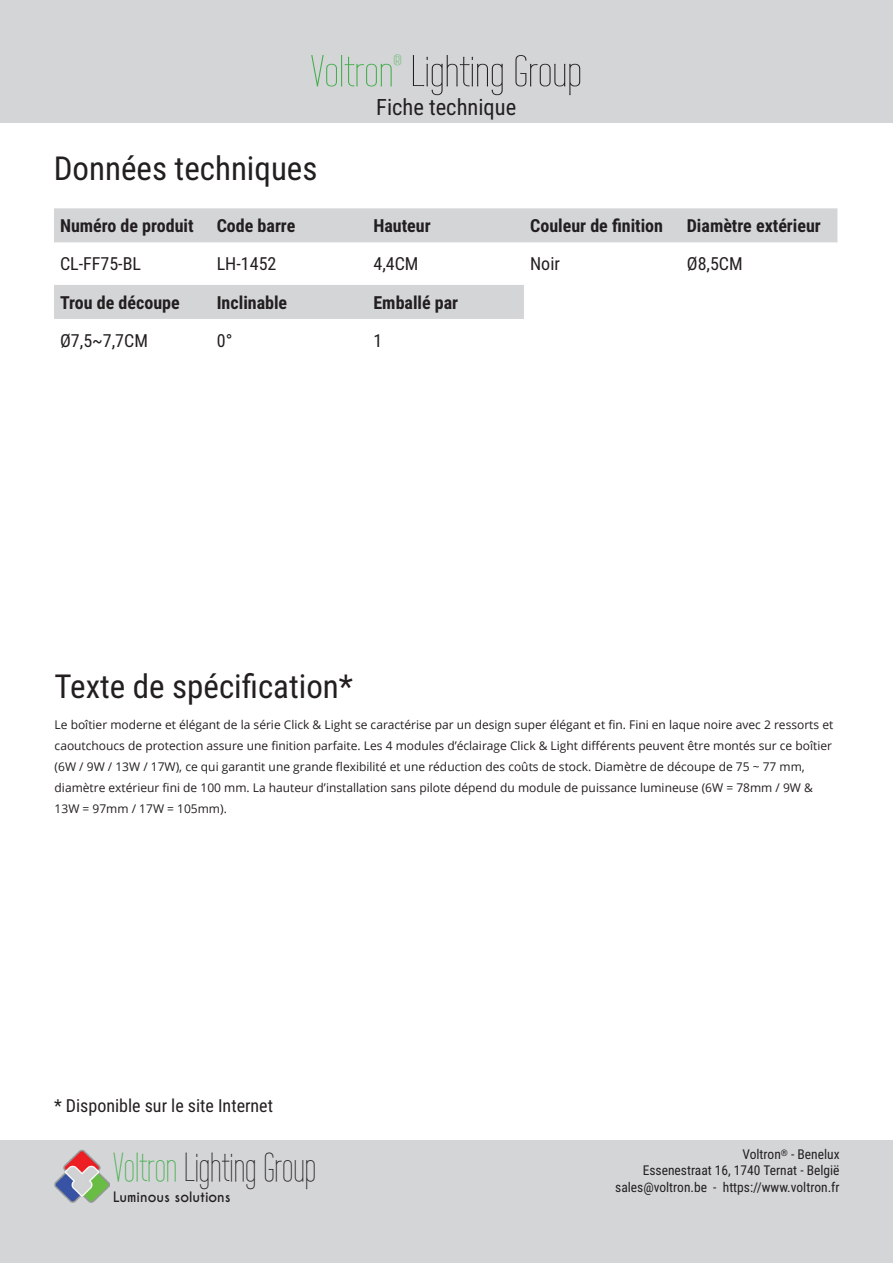
<style>
.page{position:relative;width:893px;height:1263px;background:#fff}
.page>*{position:absolute;margin:0;border:0;box-sizing:border-box;transform-origin:0 0}
.t1{font:43.5px "Wire One";color:#231f20;scale:1.2 1}
.t2{font:40.5px "Wire One";color:#231f20}
.t3{font:33px "Roboto Condensed";color:#231f20}
.t4{font:22.5px "Roboto Condensed";color:#231f20}
.t5{font:700 18px "Roboto Condensed";color:#231f20}
.t6{font:18px "Roboto Condensed";color:#231f20}
.t7{font:15px "Wire One";color:#40ae49;scale:1.2 1}
.t8{font:13.5px/16.5px "Roboto Condensed";color:#231f20;text-align:right}
.t9{font:700 13.5px "Caviar Dreams";color:#231f20}
.t10{font:12px/21px "Open Sans";color:#231f20}
.s1{color:#40ae49}
</style>
<div class="page">
<div style="left:0;top:1141px;width:893px;height:122px;background:#d4d5d7"></div>
<img style="left:55px;top:1150px;width:54px;height:53px">
<div style="left:0;top:0;width:893px;height:122px;background:#d4d5d7"></div>
<div style="left:54px;top:208px;width:783px;height:34px;background:#d4d5d7"></div>
<div style="left:54px;top:285px;width:470px;height:34px;background:#d4d5d7"></div>
<p class="t7" style="left:394px;top:52px;width:8px">®</p>
<h3 class="t4" style="left:376px;top:91px;width:142px">Fiche technique</h3>
<h1 class="t1" style="left:311px;top:47px;width:228px"><span class="s1">Voltron</span> Lighting Group</h1>
<h3 class="t3" style="left:54px;top:145px;width:265px">Données techniques</h3>
<h3 class="t5" style="left:60px;top:213px;width:135px">Numéro de produit</h3>
<h3 class="t5" style="left:217px;top:213px;width:80px">Code barre</h3>
<h3 class="t5" style="left:373px;top:213px;width:59px">Hauteur</h3>
<h3 class="t5" style="left:530px;top:213px;width:135px">Couleur de finition</h3>
<h3 class="t5" style="left:687px;top:213px;width:136px">Diamètre extérieur</h3>
<h3 class="t6" style="left:60px;top:251px;width:83px">CL-FF75-BL</h3>
<h3 class="t6" style="left:217px;top:251px;width:61px">LH-1452</h3>
<h3 class="t6" style="left:373px;top:251px;width:47px">4,4CM</h3>
<h3 class="t6" style="left:530px;top:251px;width:31px">Noir</h3>
<h3 class="t6" style="left:687px;top:251px;width:57px">Ø8,5CM</h3>
<h3 class="t5" style="left:60px;top:290px;width:121px">Trou de découpe</h3>
<h3 class="t5" style="left:217px;top:290px;width:72px">Inclinable</h3>
<h3 class="t5" style="left:373px;top:290px;width:86px">Emballé par</h3>
<h3 class="t6" style="left:60px;top:328px;width:89px">Ø7,5~7,7CM</h3>
<h3 class="t6" style="left:217px;top:328px;width:17px">0°</h3>
<h3 class="t6" style="left:373px;top:328px;width:10px">1</h3>
<h3 class="t3" style="left:55px;top:663px;width:300px">Texte de spécification*</h3>
<p class="t10" style="left:55px;top:714px;width:780px">Le boîtier moderne et élégant de la série Click &amp; Light se caractérise par un design super élégant et fin. Fini en laque noire avec 2 ressorts et caoutchoucs de protection assure une finition parfaite. Les 4 modules d’éclairage Click &amp; Light différents peuvent être montés sur ce boîtier (6W / 9W / 13W / 17W), ce qui garantit une grande flexibilité et une réduction des coûts de stock. Diamètre de découpe de 75 ~ 77 mm, diamètre extérieur fini de 100 mm. La hauteur d’installation sans pilote dépend du module de puissance lumineuse (6W = 78mm / 9W &amp; 13W = 97mm / 17W = 105mm).</p>
<h3 class="t6" style="left:54px;top:1093px;width:220px">* Disponible sur le site Internet</h3>
<h2 class="t2" style="left:113px;top:1145px;width:204px"><span class="s1">Voltron</span> Lighting Group</h2>
<p class="t9" style="left:113px;top:1189px;width:119px">Luminous solutions</p>
<p class="t8" style="left:615px;top:1145px;width:226px">Voltron<sup>®</sup> - Benelux<br>Essenestraat 16, 1740 Ternat - België sales@voltron.be - https://www.voltron.fr</p>
</div>
